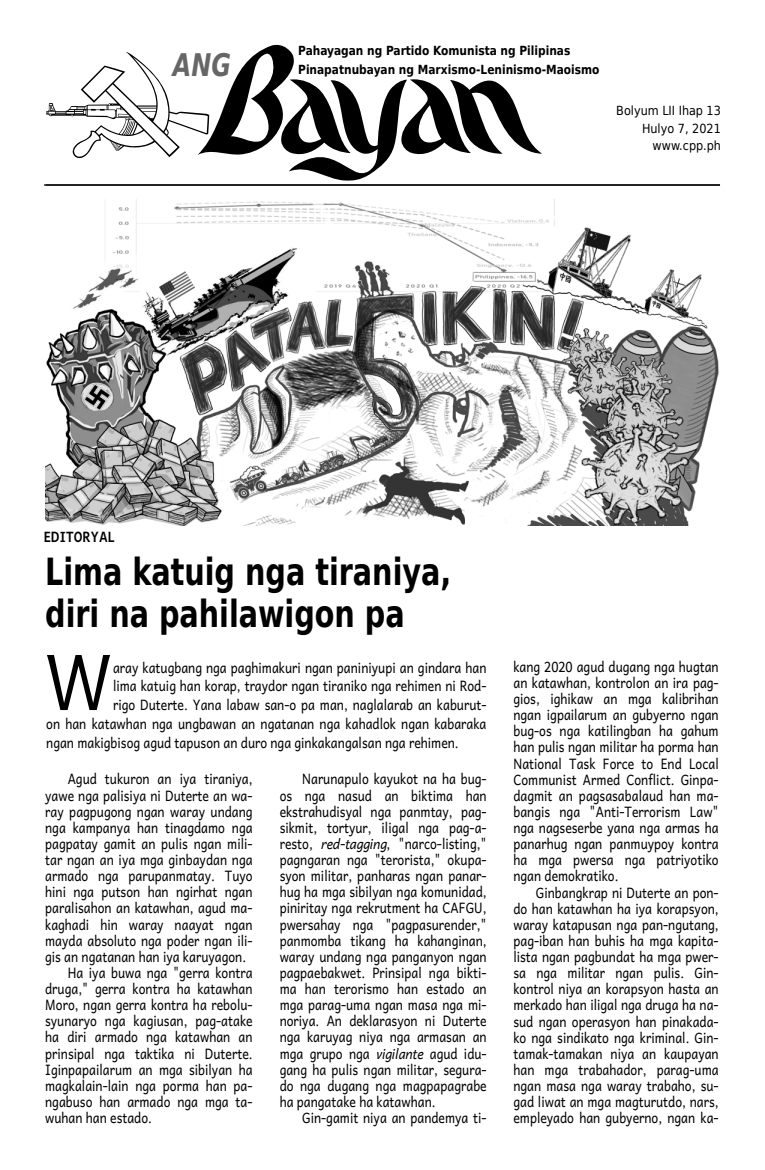
<style>
.page{position:relative;width:765px;height:1170px;background:#fff}
.page>*{position:absolute;margin:0;border:0;box-sizing:border-box;transform-origin:0 0}
.t1{font:77.25px "Andika New Basic";color:#000;scale:.85 1}
.t2{font:700 37.5px/42.5px "DejaVu Sans Condensed";color:#000;scale:.85 1}
.t3{font:italic 700 31.25px "DejaVu Sans Condensed";color:#666;scale:.85 1}
.t4{font:14.38px/16.1px "Andika New Basic";letter-spacing:.005em;color:#000;text-align:justify;scale:.85 1}
.t5{font:700 14.38px "Andika New Basic";color:#000;scale:.85 1}
.t6{font:700 12.5px/18.8px "DejaVu Sans";color:#000;scale:.85 1}
.t7{font:12.5px/17.5px "DejaVu Sans";color:#000;text-align:right;scale:.9 1}
.s1{font-style:italic}
</style>
<div class="page">
<svg style="left:46px;top:52px;width:151px;height:106px"></svg>
<hr style="left:44px;top:184px;width:676px;height:2px;background:#000">
<svg style="left:197px;top:45px;width:345px;height:136px"></svg>
<img style="left:45px;top:199px;width:674px;height:327px">
<h3 class="t3" style="left:173px;top:47px;width:70px">ANG</h3>
<p class="t6" style="left:298px;top:41px;width:356px">Pahayagan ng Partido Komunista ng Pilipinas<br>Pinapatnubayan ng Marxismo-Leninismo-Maoismo</p>
<p class="t7" style="left:616px;top:102px;width:118px">Bolyum LII Ihap 13<br>Hulyo 7, 2021 www.cpp.ph</p>
<p class="t5" style="left:44px;top:524px;width:85px">EDITORYAL</p>
<h2 class="t2" style="left:45px;top:551px;width:479px">Lima katuig nga tiraniya, diri na pahilawigon pa</h2>
<h1 class="t1" style="left:46px;top:616px;width:80px">W</h1>
<p class="t4" style="left:113px;top:659px;width:441px">aray katugbang nga paghimakuri ngan paniniyupi an gindara han</p>
<p class="t4" style="left:113px;top:677px;width:441px">lima katuig han korap, traydor ngan tiraniko nga rehimen ni Rod‐</p>
<p class="t4" style="left:113px;top:696px;width:441px">rigo Duterte. Yana labaw san-o pa man, naglalarab an kaburut-</p>
<p class="t4" style="left:46px;top:715px;width:519px">on han katawhan nga ungbawan an ngatanan nga kahadlok ngan kabaraka</p>
<p class="t4" style="left:46px;top:734px;width:487px">ngan makigbisog agud tapuson an duro nga ginkakangalsan nga rehimen.</p>
<p class="t4" style="left:68px;top:770px;width:219px">Agud tukuron an iya tiraniya,</p>
<p class="t4" style="left:45px;top:787px;width:246px">yawe nga palisiya ni Duterte an wa‐</p>
<p class="t4" style="left:45px;top:803px;width:246px">ray pagpugong ngan waray undang</p>
<p class="t4" style="left:45px;top:819px;width:246px">nga kampanya han tinagdamo nga</p>
<p class="t4" style="left:45px;top:835px;width:246px">pagpatay gamit an pulis ngan mili‐</p>
<p class="t4" style="left:45px;top:851px;width:246px">tar ngan an iya mga ginbaydan nga</p>
<p class="t4" style="left:45px;top:867px;width:246px">armado nga parupanmatay. Tuyo</p>
<p class="t4" style="left:45px;top:883px;width:246px">hini nga putson han ngirhat ngan</p>
<p class="t4" style="left:45px;top:899px;width:246px">paralisahon an katawhan, agud ma‐</p>
<p class="t4" style="left:45px;top:916px;width:246px">kaghadi hin waray naayat ngan</p>
<p class="t4" style="left:45px;top:932px;width:246px">mayda absoluto nga poder ngan ili‐</p>
<p class="t4" style="left:45px;top:948px;width:238px">gis an ngatanan han iya karuyagon.</p>
<p class="t4" style="left:68px;top:964px;width:219px">Ha iya buwa nga "gerra kontra</p>
<p class="t4" style="left:45px;top:980px;width:246px">druga," gerra kontra ha katawhan</p>
<p class="t4" style="left:45px;top:996px;width:246px">Moro, ngan gerra kontra ha rebolu‐</p>
<p class="t4" style="left:45px;top:1012px;width:246px">syunaryo nga kagiusan, pag-atake</p>
<p class="t4" style="left:45px;top:1028px;width:246px">ha diri armado nga katawhan an</p>
<p class="t4" style="left:45px;top:1045px;width:246px">prinsipal nga taktika ni Duterte.</p>
<p class="t4" style="left:45px;top:1061px;width:246px">Iginpapailarum an mga sibilyan ha</p>
<p class="t4" style="left:45px;top:1077px;width:246px">magkalain-lain nga porma han pa‐</p>
<p class="t4" style="left:45px;top:1093px;width:246px">ngabuso han armado nga mga ta‐</p>
<p class="t4" style="left:45px;top:1109px;width:127px">wuhan han estado.</p>
<p class="t4" style="left:280px;top:770px;width:245px;text-indent:22px">Narunapulo kayukot na ha bug&shy;os nga nasud an biktima han ekstrahudisyal nga panmtay, pag‐ sikmit, tortyur, iligal nga pag-a‐ resto, <span class="s1">red-tagging</span>, "narco-listing," pagngaran nga "terorista," okupa‐ syon militar, panharas ngan panar‐ hug ha mga sibilyan nga komunidad, piniritay nga rekrutment ha CAFGU, pwersahay nga "pagpasurender," panmomba tikang ha kahanginan, waray undang nga panganyon ngan pagpaebakwet. Prinsipal nga bikti‐ ma han terorismo han estado an mga parag-uma ngan masa nga mi‐ noriya. An deklarasyon ni Duterte nga karuyag niya nga armasan an mga grupo nga <span class="s1">vigilante</span> agud idu‐ gang ha pulis ngan militar, segura‐ do nga dugang nga magpapagrabe ha pangatake ha katawhan.</p>
<p class="t4" style="left:302px;top:1109px;width:219px">Gin-gamit niya an pandemya ti‐</p>
<p class="t4" style="left:513px;top:658px;width:243px">kang 2020 agud dugang nga hugtan an katawhan, kontrolon an ira pag‐ gios, ighikaw an mga kalibrihan ngan igpailarum an gubyerno ngan bug-os nga katilingban ha gahum han pulis ngan militar ha porma han National Task Force to End Local Communist Armed Conflict. Ginpa‐ dagmit an pagsasabalaud han ma‐ bangis nga "Anti-Terrorism Law" nga nagseserbe yana nga armas ha panarhug ngan panmuypoy kontra ha mga pwersa nga patriyotiko ngan demokratiko.</p>
<p class="t4" style="left:513px;top:884px;width:243px;text-indent:22px">Ginbangkrap ni Duterte an pon‐ do han katawhan ha iya korapsyon, waray katapusan nga pan-ngutang, pag-iban han buhis ha mga kapita‐ lista ngan pagbundat ha mga pwer‐ sa nga militar ngan pulis. Gin‐ kontrol niya an korapsyon hasta an merkado han iligal nga druga ha na‐ sud ngan operasyon han pinakada‐ ko nga sindikato nga kriminal. Gin‐ tamak-tamakan niya an kaupayan han mga trabahador, parag-uma ngan masa nga waray trabaho, su‐ gad liwat an mga magturutdo, nars, empleyado han gubyerno, ngan ka‐</p>
</div>
